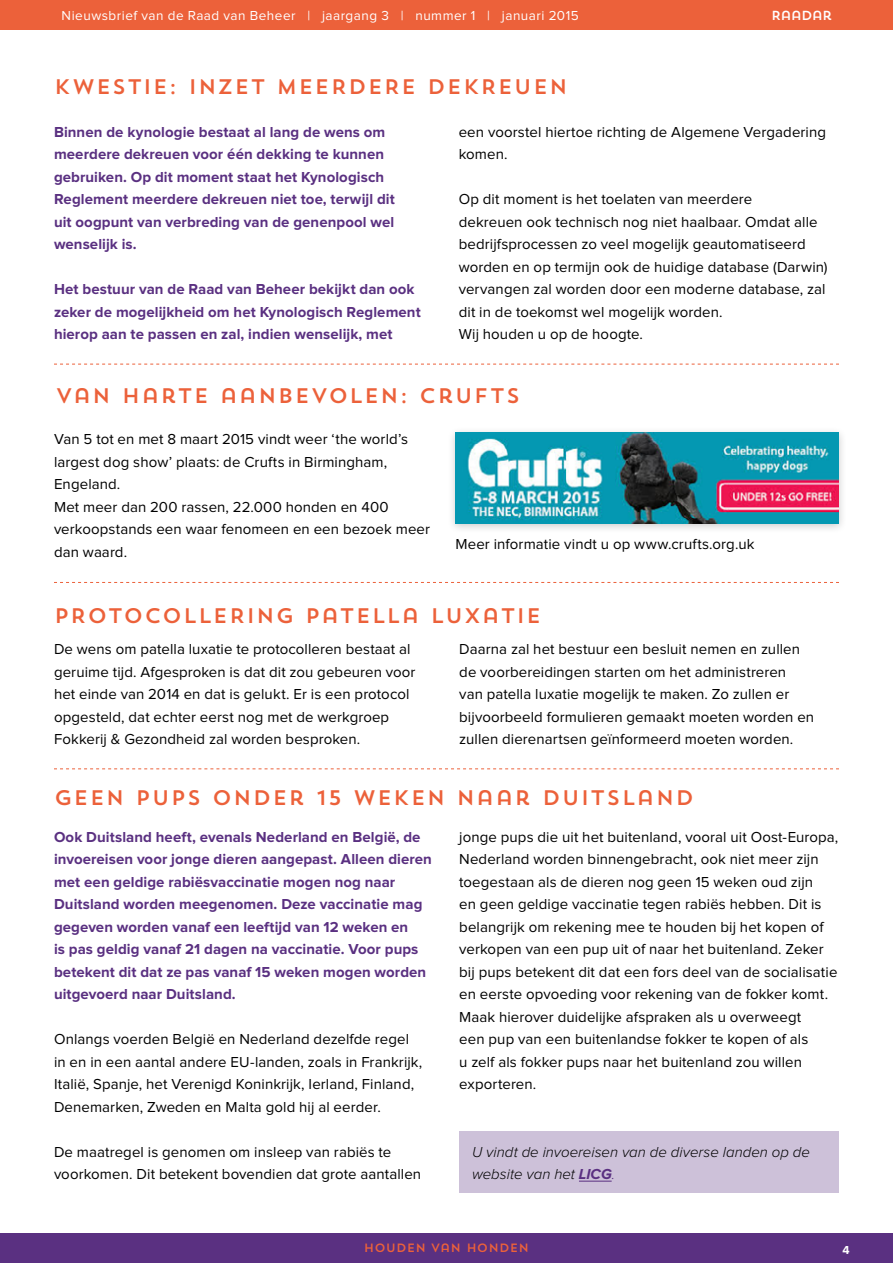
<style>
.page{position:relative;width:893px;height:1263px;background:#fff}
.page>*{position:absolute;margin:0;border:0;box-sizing:border-box;transform-origin:0 0}
.t1{font:21px "Trend Sans One";letter-spacing:.045em;color:#ec613a}
.t2{font:15px/22.5px "Proxima Nova";letter-spacing:.005em;color:#000}
.t3{font:700 15px/22.5px "Proxima Nova";letter-spacing:.005em;color:#5a3081}
.t4{font:italic 300 15px/22.5px "Proxima Nova";color:#000}
.t5{font:13.5px "Proxima Nova";letter-spacing:.035em;color:#fff}
.t6{font:13.05px "Trend Sans One";letter-spacing:-.07em;color:#fff}
.t7{font:12px "Trend Sans One";color:#ec613a}
.t8{font:700 12px "Proxima Nova";color:#fff}
.s1{font-weight:700;color:#5a3081}
.s2{color:#5a3081}
</style>
<div class="page">
<div style="left:0;top:1233px;width:893px;height:30px;background:#5a3081"></div>
<div style="left:0;top:0;width:893px;height:30px;background:#ec613a"></div>
<div style="left:459px;top:1132px;width:380px;height:61px;background:#cdc1d9"></div>
<svg style="left:54px;top:364px;width:785px;height:1px"></svg>
<div style="left:447px;top:426px;width:400px;height:107px;background:#000;opacity:.2"></div>
<img style="left:455px;top:432px;width:384px;height:91px">
<svg style="left:54px;top:582px;width:785px;height:1px"></svg>
<svg style="left:54px;top:768px;width:785px;height:1px"></svg>
<hr style="left:579px;top:1181px;width:33px;height:1px;background:#5a3081">
<p class="t5" style="left:62px;top:9px;width:519px">Nieuwsbrief van de Raad van Beheer | jaargang 3 | nummer 1 | januari 2015</p>
<p class="t6" style="left:771px;top:7px;width:63px">RAADAR</p>
<h1 class="t1" style="left:54px;top:73px;width:515px">KWESTIE: INZET MEERDERE DEKREUEN</h1>
<p class="t3" style="left:54px;top:121px;width:342px">Binnen de kynologie bestaat al lang de wens om meerdere dekreuen voor één dekking te kunnen gebruiken. Op dit moment staat het Kynologisch Reglement meerdere dekreuen niet toe, terwijl dit uit oogpunt van verbreding van de genenpool wel wenselijk is.</p>
<p class="t3" style="left:54px;top:278px;width:368px">Het bestuur van de Raad van Beheer bekijkt dan ook zeker de mogelijkheid om het Kynologisch Reglement hierop aan te passen en zal, indien wenselijk, met</p>
<p class="t2" style="left:459px;top:121px;width:369px">een voorstel hiertoe richting de Algemene Vergadering komen.</p>
<p class="t2" style="left:459px;top:188px;width:370px">Op dit moment is het toelaten van meerdere<br>dekreuen ook technisch nog niet haalbaar. Omdat alle bedrijfsprocessen zo veel mogelijk geautomatiseerd worden en op termijn ook de huidige database (Darwin) vervangen zal worden door een moderne database, zal dit in de toekomst wel mogelijk worden.<br>Wij houden u op de hoogte.</p>
<h1 class="t1" style="left:56px;top:382px;width:466px">VAN HARTE AANBEVOLEN: CRUFTS</h1>
<p class="t2" style="left:54px;top:428px;width:378px">Van 5 tot en met 8 maart 2015 vindt weer ‘the world’s largest dog show’ plaats: de Crufts in Birmingham, Engeland.<br>Met meer dan 200 rassen, 22.000 honden en 400 verkoopstands een waar fenomeen en een bezoek meer dan waard.</p>
<p class="t2" style="left:455px;top:533px;width:301px">Meer informatie vindt u op www.crufts.org.uk</p>
<h1 class="t1" style="left:54px;top:603px;width:489px">PROTOCOLLERING PATELLA LUXATIE</h1>
<p class="t2" style="left:54px;top:638px;width:363px">De wens om patella luxatie te protocolleren bestaat al geruime tijd. Afgesproken is dat dit zou gebeuren voor het einde van 2014 en dat is gelukt. Er is een protocol opgesteld, dat echter eerst nog met de werkgroep Fokkerij &amp; Gezondheid zal worden besproken.</p>
<p class="t2" style="left:459px;top:638px;width:356px">Daarna zal het bestuur een besluit nemen en zullen de voorbereidingen starten om het administreren<br>van patella luxatie mogelijk te maken. Zo zullen er bijvoorbeeld formulieren gemaakt moeten worden en zullen dierenartsen geïnformeerd moeten worden.</p>
<h1 class="t1" style="left:54px;top:784px;width:641px">GEEN PUPS ONDER 15 WEKEN NAAR DUITSLAND</h1>
<p class="t3" style="left:54px;top:826px;width:379px">Ook Duitsland heeft, evenals Nederland en België, de invoereisen voor jonge dieren aangepast. Alleen dieren met een geldige rabiësvaccinatie mogen nog naar Duitsland worden meegenomen. Deze vaccinatie mag gegeven worden vanaf een leeftijd van 12 weken en<br>is pas geldig vanaf 21 dagen na vaccinatie. Voor pups betekent dit dat ze pas vanaf 15 weken mogen worden uitgevoerd naar Duitsland.</p>
<p class="t2" style="left:54px;top:1028px;width:370px">Onlangs voerden België en Nederland dezelfde regel in en in een aantal andere EU-landen, zoals in Frankrijk, Italië, Spanje, het Verenigd Koninkrijk, Ierland, Finland, Denemarken, Zweden en Malta gold hij al eerder.</p>
<p class="t2" style="left:54px;top:1141px;width:369px">De maatregel is genomen om insleep van rabiës te voorkomen. Dit betekent bovendien dat grote aantallen</p>
<p class="t2" style="left:459px;top:826px;width:381px">jonge pups die uit het buitenland, vooral uit Oost-Europa, Nederland worden binnengebracht, ook niet meer zijn toegestaan als de dieren nog geen 15 weken oud zijn<br>en geen geldige vaccinatie tegen rabiës hebben. Dit is belangrijk om rekening mee te houden bij het kopen of verkopen van een pup uit of naar het buitenland. Zeker bij pups betekent dit dat een fors deel van de socialisatie en eerste opvoeding voor rekening van de fokker komt.<br>Maak hierover duidelijke afspraken als u overweegt<br>een pup van een buitenlandse fokker te kopen of als<br>u zelf als fokker pups naar het buitenland zou willen exporteren.</p>
<p class="t4" style="left:472px;top:1141px;width:340px">U vindt de invoereisen van de diverse landen op de website van het <span class="s1">LICG</span><span class="s2">.</span></p>
<p class="t7" style="left:364px;top:1240px;width:167px">HOUDEN VAN HONDEN</p>
<p class="t8" style="left:842px;top:1245px;width:9px">4</p>
</div>
